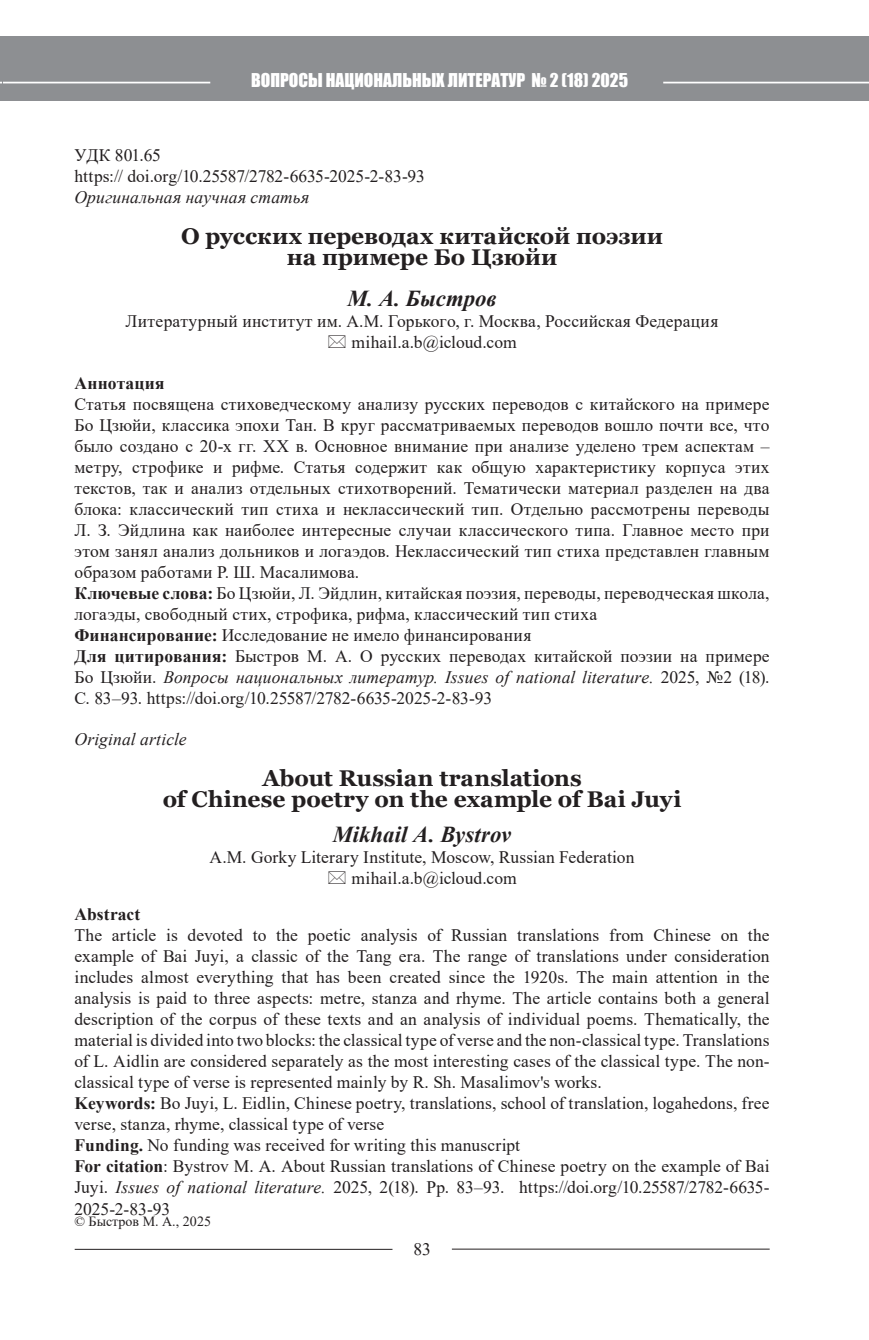
<style>
.page{position:relative;width:869px;height:1340px;background:#fff}
.page>*{position:absolute;margin:0;border:0;box-sizing:border-box;transform-origin:0 0}
.t1{font:700 22.75px/21px "Georgia";color:#231f20;text-align:center}
.t2{font:italic 700 22.75px "Times New Roman";color:#231f20}
.t3{font:17.5px/21px "Times New Roman";letter-spacing:.005em;color:#231f20}
.t4{font:italic 17.5px "Times New Roman";letter-spacing:.01em;color:#231f20}
.t5{font:17.5px "Impact";color:#fff}
.t6{font:700 17.5px "Times New Roman";letter-spacing:.01em;color:#231f20}
.t7{font:14px "Times New Roman";color:#231f20}
.s1{font-weight:700}
.s2{font-style:italic}
</style>
<div class="page">
<div style="left:1px;top:36px;width:867px;height:64px;background:#8d8f92"></div>
<hr style="left:1px;top:82px;width:209px;height:1px;background:#fff">
<hr style="left:663px;top:82px;width:205px;height:1px;background:#fff">
<hr style="left:0;top:36px;width:2px;height:64px;background:#8d8f92">
<hr style="left:75px;top:1248px;width:317px;height:1px;background:#231f20">
<hr style="left:451px;top:1248px;width:318px;height:1px;background:#231f20">
<p class="t5" style="left:251px;top:66px;width:378px">ВОПРОСЫ НАЦИОНАЛЬНЫХ ЛИТЕРАТУР № 2 (18) 2025</p>
<p class="t3" style="left:74px;top:144px;width:352px">УДК 801.65<br>https:// doi.org/10.25587/2782-6635-2025-2-83-93</p>
<p class="t4" style="left:74px;top:185px;width:236px">Оригинальная научная статья</p>
<h1 class="t1" style="left:181px;top:225px;width:483px">О русских переводах китайской поэзии на примере Бо Цзюйи</h1>
<h1 class="t2" style="left:347px;top:282px;width:151px">М. А. Быстров</h1>
<p class="t3" style="left:351px;top:310px;width:368px;text-indent:-226px">Литературный институт им. А.М. Горького, г. Москва, Российская Федерация mihail.a.b@icloud.com</p>
<p class="t6" style="left:74px;top:370px;width:92px">Аннотация</p>
<p class="t3" style="left:74px;top:393px;width:696px">Статья посвящена стиховедческому анализу русских переводов с китайского на примере Бо Цзюйи, классика эпохи Тан. В круг рассматриваемых переводов вошло почти все, что было создано с 20-х гг. XX в. Основное внимание при анализе уделено трем аспектам – метру, строфике и рифме. Статья содержит как общую характеристику корпуса этих текстов, так и анализ отдельных стихотворений. Тематически материал разделен на два блока: классический тип стиха и неклассический тип. Отдельно рассмотрены переводы Л. З. Эйдлина как наиболее интересные случаи классического типа. Главное место при этом занял анализ дольников и логаэдов. Неклассический тип стиха представлен главным образом работами Р. Ш. Масалимова.<br><span class="s1">Ключевые слова:</span> Бо Цзюйи, Л. Эйдлин, китайская поэзия, переводы, переводческая школа, логаэды, свободный стих, строфика, рифма, классический тип стиха<br><span class="s1">Финансирование:</span> Исследование не имело финансирования<br><span class="s1">Для цитирования:</span> Быстров М. А. О русских переводах китайской поэзии на примере Бо Цзюйи. <span class="s2">Вопросы национальных литератур. Issues of national literature.</span> 2025, №2 (18).<br>С. 83–93. https://doi.org/10.25587/2782-6635-2025-2-83-93</p>
<p class="t4" style="left:74px;top:726px;width:114px">Original article</p>
<h1 class="t1" style="left:163px;top:767px;width:520px">About Russian translations<br>of Chinese poetry on the example of Bai Juyi</h1>
<h1 class="t2" style="left:333px;top:819px;width:180px">Mikhail A. Bystrov</h1>
<p class="t3" style="left:351px;top:846px;width:284px;text-indent:-142px">A.M. Gorky Literary Institute, Moscow, Russian Federation mihail.a.b@icloud.com</p>
<p class="t6" style="left:74px;top:901px;width:67px">Abstract</p>
<p class="t3" style="left:74px;top:924px;width:696px">The article is devoted to the poetic analysis of Russian translations from Chinese on the example of Bai Juyi, a classic of the Tang era. The range of translations under consideration includes almost everything that has been created since the 1920s. The main attention in the analysis is paid to three aspects: metre, stanza and rhyme. The article contains both a general description of the corpus of these texts and an analysis of individual poems. Thematically, the material is divided into two blocks: the classical type of verse and the non-classical type. Translations of L. Aidlin are considered separately as the most interesting cases of the classical type. The non&shy;classical type of verse is represented mainly by R. Sh. Masalimov's works.<br><span class="s1">Keywords:</span> Bo Juyi, L. Eidlin, Chinese poetry, translations, school of translation, logahedons, free verse, stanza, rhyme, classical type of verse<br><span class="s1">Funding.</span> No funding was received for writing this manuscript<br><span class="s1">For citation</span>: Bystrov M. A. About Russian translations of Chinese poetry on the example of Bai Juyi. <span class="s2">Issues of national literature.</span> 2025, 2(18). Рр. 83–93. https://doi.org/10.25587/2782-6635- 2025-2-83-93</p>
<p class="t7" style="left:74px;top:1211px;width:138px">© Быстров М. А., 2025</p>
<p class="t3" style="left:413px;top:1238px;width:19px">83</p>
</div>
